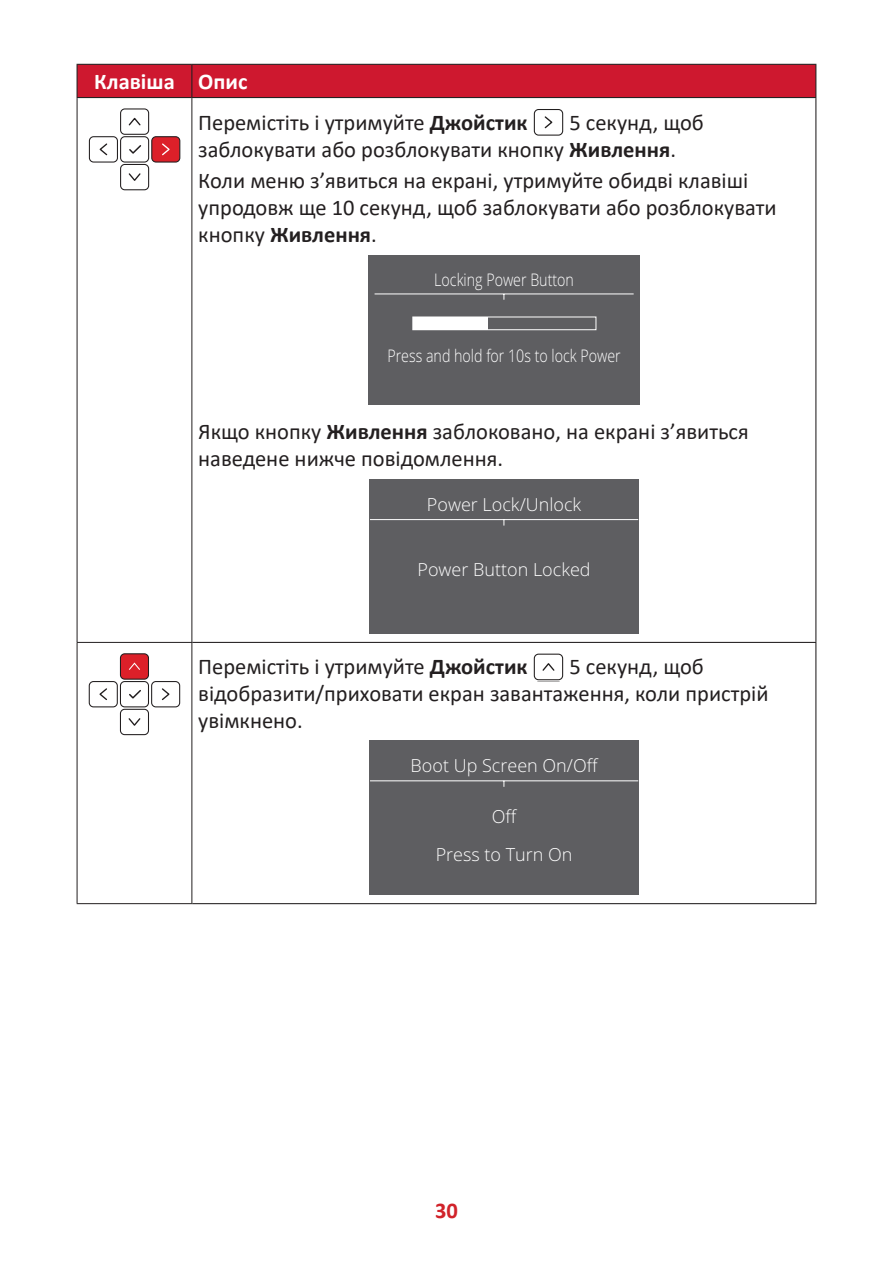
<style>
.page{position:relative;width:893px;height:1263px;background:#fff}
.page>*{position:absolute;margin:0;border:0;box-sizing:border-box;transform-origin:0 0}
.t1{font:22.5px/27px "Calibri";color:#231f20}
.t2{font:700 22.5px "Calibri";color:#d1232a}
.t3{font:300 18px/37.8px "Open Sans";color:#fff;text-align:center}
.t4{font:300 17.4px "Open Sans";color:#fff;scale:.82 1}
.s1{font-weight:700;color:#fff}
.s2{font-weight:700}
</style>
<div class="page">
<div style="left:78px;top:65px;width:737px;height:32px;background:#ce182f"></div>
<hr style="left:77px;top:64px;width:115px;height:1px;background:#231f20">
<hr style="left:77px;top:65px;width:1px;height:32px;background:#231f20">
<hr style="left:192px;top:64px;width:624px;height:1px;background:#231f20">
<hr style="left:191px;top:65px;width:1px;height:32px;background:#231f20">
<hr style="left:815px;top:65px;width:1px;height:32px;background:#231f20">
<hr style="left:77px;top:97px;width:115px;height:1px;background:#231f20">
<hr style="left:192px;top:97px;width:624px;height:1px;background:#231f20">
<hr style="left:815px;top:98px;width:1px;height:544px;background:#231f20">
<hr style="left:192px;top:642px;width:624px;height:1px;background:#231f20">
<hr style="left:815px;top:643px;width:1px;height:260px;background:#231f20">
<hr style="left:192px;top:903px;width:624px;height:1px;background:#231f20">
<hr style="left:77px;top:98px;width:1px;height:544px;background:#231f20">
<hr style="left:191px;top:98px;width:1px;height:544px;background:#231f20">
<hr style="left:77px;top:642px;width:115px;height:1px;background:#231f20">
<hr style="left:77px;top:643px;width:1px;height:260px;background:#231f20">
<hr style="left:191px;top:643px;width:1px;height:260px;background:#231f20">
<hr style="left:77px;top:903px;width:115px;height:1px;background:#231f20">
<div style="left:120px;top:164px;width:29px;height:26px;border:1px solid #211d1e;border-radius:4px"></div>
<svg style="left:128px;top:173px;width:13px;height:8px"></svg>
<div style="left:120px;top:108px;width:29px;height:27px;border:1px solid #211d1e;border-radius:4px"></div>
<svg style="left:128px;top:117px;width:13px;height:9px"></svg>
<div style="left:152px;top:137px;width:28px;height:25px;background:#dc2029;border-radius:4px"></div>
<div style="left:151px;top:136px;width:29px;height:27px;border:1px solid #211d1e;border-radius:4px"></div>
<svg style="left:162px;top:143px;width:8px;height:13px"></svg>
<div style="left:89px;top:136px;width:29px;height:27px;border:1px solid #211d1e;border-radius:4px"></div>
<svg style="left:99px;top:143px;width:9px;height:13px"></svg>
<div style="left:120px;top:136px;width:29px;height:27px;border:1px solid #211d1e;border-radius:4px"></div>
<svg style="left:129px;top:145px;width:13px;height:9px"></svg>
<div style="left:534px;top:109px;width:29px;height:27px;border:1px solid #211e1e;border-radius:4px"></div>
<svg style="left:544px;top:116px;width:9px;height:13px"></svg>
<div style="left:368px;top:255px;width:271px;height:149px;background:#5e5e61"></div>
<hr style="left:375px;top:294px;width:259px;height:1px;background:#fff">
<div style="left:412px;top:317px;width:184px;height:13px;border:1px solid #fff"></div>
<div style="left:413px;top:317px;width:75px;height:13px;background:#fff"></div>
<div style="left:369px;top:479px;width:269px;height:155px;background:#5e5e61"></div>
<hr style="left:370px;top:519px;width:268px;height:1px;background:#fff">
<div style="left:120px;top:709px;width:29px;height:26px;border:1px solid #211d1e;border-radius:4px"></div>
<svg style="left:128px;top:718px;width:13px;height:8px"></svg>
<div style="left:120px;top:654px;width:28px;height:25px;background:#dc2029;border-radius:4px"></div>
<div style="left:120px;top:653px;width:29px;height:27px;border:1px solid #211d1e;border-radius:4px"></div>
<svg style="left:129px;top:662px;width:11px;height:8px"></svg>
<div style="left:151px;top:681px;width:29px;height:26px;border:1px solid #211d1e;border-radius:4px"></div>
<svg style="left:161px;top:688px;width:9px;height:13px"></svg>
<div style="left:89px;top:681px;width:29px;height:26px;border:1px solid #211d1e;border-radius:4px"></div>
<svg style="left:99px;top:688px;width:8px;height:12px"></svg>
<div style="left:120px;top:681px;width:29px;height:26px;border:1px solid #211d1e;border-radius:4px"></div>
<svg style="left:129px;top:690px;width:12px;height:9px"></svg>
<div style="left:534px;top:654px;width:29px;height:26px;border:1px solid #211e1e;border-radius:4px"></div>
<svg style="left:542px;top:663px;width:13px;height:8px"></svg>
<div style="left:369px;top:741px;width:269px;height:154px;background:#5e5e61"></div>
<hr style="left:370px;top:780px;width:268px;height:1px;background:#fff">
<p class="t1" style="left:198px;top:61px;width:331px;line-height:40.8px;text-indent:-104px"><span class="s1">Клавіша Опис<br></span>Перемістіть і утримуйте <span class="s2">Джойстик</span></p>
<p class="t1" style="left:198px;top:108px;width:507px;text-indent:371px">5 секунд, щоб заблокувати або розблокувати кнопку <span class="s2">Живлення</span>.</p>
<p class="t1" style="left:198px;top:167px;width:580px">Коли меню з’явиться на екрані, утримуйте обидві клавіші упродовж ще 10 секунд, щоб заблокувати або розблокувати кнопку <span class="s2">Живлення</span>.</p>
<p class="t4" style="left:434px;top:267px;width:172px">Locking Power Button</p>
<p class="t4" style="left:387px;top:344px;width:286px">Press and hold for 10s to lock Power</p>
<p class="t1" style="left:198px;top:418px;width:552px">Якщо кнопку <span class="s2">Живлення</span> заблоковано, на екрані з’явиться наведене нижче повідомлення.</p>
<p class="t3" style="left:427px;top:485px;width:156px">Power Lock/Unlock</p>
<p class="t3" style="left:418px;top:550px;width:175px">Power Button Locked</p>
<p class="t1" style="left:198px;top:652px;width:572px;text-indent:371px">5 секунд, щоб відобразити/приховати екран завантаження, коли пристрій увімкнено.</p>
<p class="t3" style="left:411px;top:746px;width:189px">Boot Up Screen On/Off</p>
<p class="t3" style="left:436px;top:797px;width:138px">Off<br>Press to Turn On</p>
<p class="t1" style="left:198px;top:652px;width:331px">Перемістіть і утримуйте <span class="s2">Джойстик</span></p>
<p class="t2" style="left:435px;top:1194px;width:24px">30</p>
</div>
